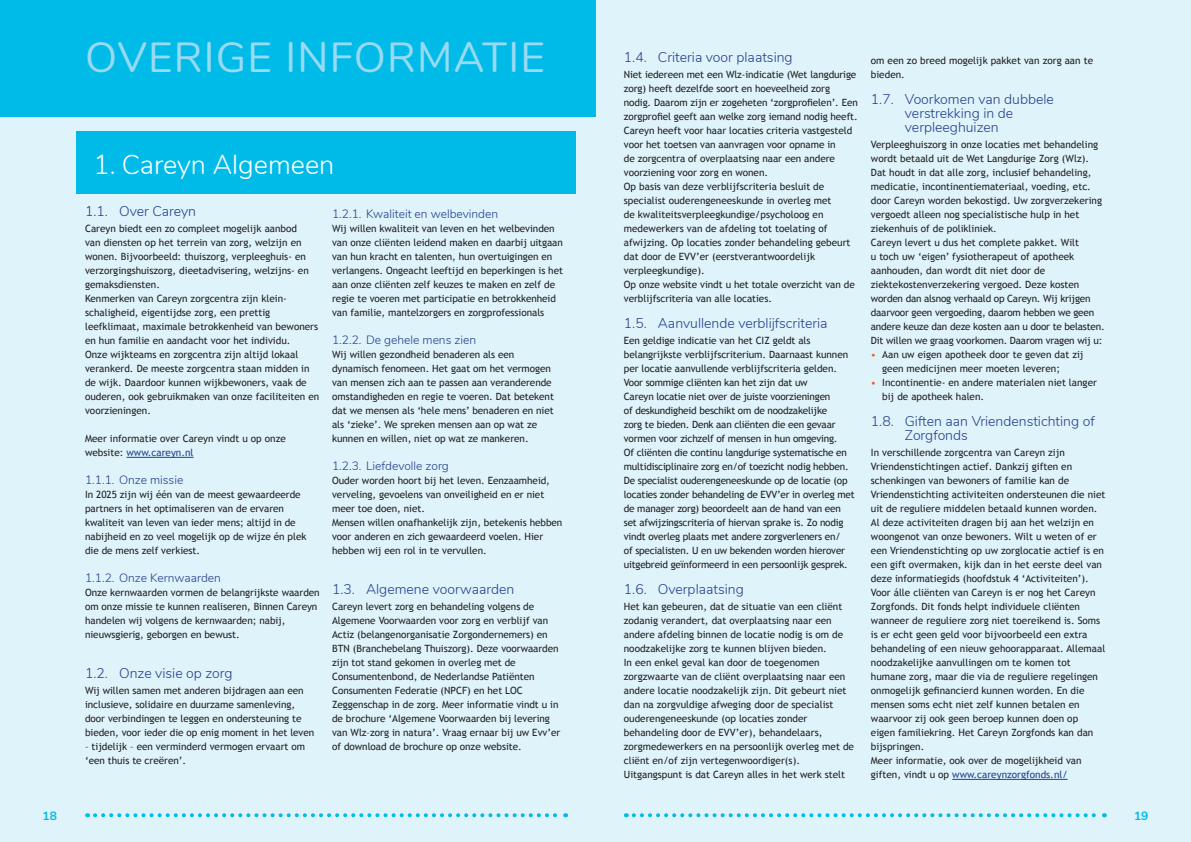
<style>
.page{position:relative;width:1191px;height:842px;background:#fff}
.page>*{position:absolute;margin:0;border:0;box-sizing:border-box;transform-origin:0 0}
.t1{font:42px "Nunito";letter-spacing:.03em;color:#99daf3}
.t2{font:300 27px "Nunito";color:#fff}
.t3{font:300 14px/14px "Nunito";color:#253f8e}
.t4{font:300 12px "Nunito";color:#253f8e}
.t5{font:700 12px "Nunito";color:#00bbe8}
.Brood{font:10px/14px "Trebuchet MS";letter-spacing:-.005em;color:#231f20}
.s1{color:#253f8e}
.s2{color:#f15921}
</style>
<div class="page">
<div style="left:0;top:0;width:595px;height:842px;background:#def3fa"></div>
<div style="left:595px;top:0;width:596px;height:842px;background:#def3fa"></div>
<svg style="left:634px;top:813px;width:471px;height:4px"></svg>
<svg style="left:95px;top:813px;width:471px;height:4px"></svg>
<div style="left:0;top:0;width:595px;height:116px;background:#00bbe8"></div>
<div style="left:77px;top:132px;width:498px;height:62px;background:#00bbe8"></div>
<hr style="left:127px;top:457px;width:66px;height:1px;background:#253f8e">
<hr style="left:952px;top:779px;width:115px;height:1px;background:#253f8e">
<p class="t1" style="left:85px;top:26px;width:461px">OVERIGE INFORMATIE</p>
<p class="t3" style="left:624px;top:49px;width:170px">1.4. Criteria voor plaatsing</p>
<p class="Brood" style="left:624px;top:68px;width:235px">Niet iedereen met een Wlz-indicatie (Wet langdurige zorg) heeft dezelfde soort en hoeveelheid zorg nodig. Daarom zijn er zogeheten ‘zorgprofielen’. Een zorgprofiel geeft aan welke zorg iemand nodig heeft.</p>
<p class="Brood" style="left:624px;top:124px;width:230px">Careyn heeft voor haar locaties criteria vastgesteld voor het toetsen van aanvragen voor opname in<br>de zorgcentra of overplaatsing naar een andere voorziening voor zorg en wonen.</p>
<p class="Brood" style="left:624px;top:180px;width:228px">Op basis van deze verblijfscriteria besluit de specialist ouderengeneeskunde in overleg met<br>de kwaliteitsverpleegkundige/psycholoog en medewerkers van de afdeling tot toelating of afwijzing. Op locaties zonder behandeling gebeurt dat door de EVV’er (eerstverantwoordelijk verpleegkundige).</p>
<p class="Brood" style="left:624px;top:278px;width:232px">Op onze website vindt u het totale overzicht van de verblijfscriteria van alle locaties.</p>
<p class="t3" style="left:624px;top:315px;width:205px">1.5. Aanvullende verblijfscriteria</p>
<p class="Brood" style="left:624px;top:334px;width:226px">Een geldige indicatie van het CIZ geldt als belangrijkste verblijfscriterium. Daarnaast kunnen per locatie aanvullende verblijfscriteria gelden.</p>
<p class="Brood" style="left:624px;top:376px;width:232px">Voor sommige cliënten kan het zijn dat uw<br>Careyn locatie niet over de juiste voorzieningen<br>of deskundigheid beschikt om de noodzakelijke<br>zorg te bieden. Denk aan cliënten die een gevaar vormen voor zichzelf of mensen in hun omgeving.<br>Of cliënten die continu langdurige systematische en multidisciplinaire zorg en/of toezicht nodig hebben.<br>De specialist ouderengeneeskunde op de locatie (op locaties zonder behandeling de EVV’er in overleg met de manager zorg) beoordeelt aan de hand van een set afwijzingscriteria of hiervan sprake is. Zo nodig vindt overleg plaats met andere zorgverleners en/<br>of specialisten. U en uw bekenden worden hierover uitgebreid geïnformeerd in een persoonlijk gesprek.</p>
<p class="t3" style="left:624px;top:581px;width:121px">1.6. Overplaatsing</p>
<p class="Brood" style="left:624px;top:600px;width:221px">Het kan gebeuren, dat de situatie van een cliënt zodanig verandert, dat overplaatsing naar een andere afdeling binnen de locatie nodig is om de noodzakelijke zorg te kunnen blijven bieden.</p>
<p class="Brood" style="left:624px;top:656px;width:232px">In een enkel geval kan door de toegenomen zorgzwaarte van de cliënt overplaatsing naar een andere locatie noodzakelijk zijn. Dit gebeurt niet dan na zorgvuldige afweging door de specialist ouderengeneeskunde (op locaties zonder behandeling door de EVV’er), behandelaars, zorgmedewerkers en na persoonlijk overleg met de cliënt en/of zijn vertegenwoordiger(s).</p>
<p class="Brood" style="left:624px;top:768px;width:223px">Uitgangspunt is dat Careyn alles in het werk stelt</p>
<p class="t2" style="left:94px;top:145px;width:242px">1. Careyn Algemeen</p>
<p class="t3" style="left:85px;top:203px;width:112px">1.1. Over Careyn</p>
<p class="Brood" style="left:85px;top:222px;width:225px">Careyn biedt een zo compleet mogelijk aanbod van diensten op het terrein van zorg, welzijn en wonen. Bijvoorbeeld: thuiszorg, verpleeghuis- en verzorgingshuiszorg, dieetadvisering, welzijns- en gemaksdiensten.</p>
<p class="Brood" style="left:85px;top:292px;width:235px">Kenmerken van Careyn zorgcentra zijn klein&shy;schaligheid, eigentijdse zorg, een prettig leefklimaat, maximale betrokkenheid van bewoners en hun familie en aandacht voor het individu.</p>
<p class="Brood" style="left:85px;top:348px;width:236px">Onze wijkteams en zorgcentra zijn altijd lokaal verankerd. De meeste zorgcentra staan midden in de wijk. Daardoor kunnen wijkbewoners, vaak de ouderen, ook gebruikmaken van onze faciliteiten en voorzieningen.</p>
<p class="Brood" style="left:85px;top:432px;width:202px">Meer informatie over Careyn vindt u op onze website: <span class="s1">www.careyn.nl</span></p>
<p class="t4" style="left:85px;top:471px;width:100px">1.1.1. Onze missie</p>
<p class="Brood" style="left:85px;top:488px;width:223px">In 2025 zijn wij één van de meest gewaardeerde partners in het optimaliseren van de ervaren kwaliteit van leven van ieder mens; altijd in de nabijheid en zo veel mogelijk op de wijze én plek die de mens zelf verkiest.</p>
<p class="t4" style="left:85px;top:569px;width:137px">1.1.2. Onze Kernwaarden</p>
<p class="Brood" style="left:85px;top:586px;width:236px">Onze kernwaarden vormen de belangrijkste waarden om onze missie te kunnen realiseren, Binnen Careyn handelen wij volgens de kernwaarden; nabij, nieuwsgierig, geborgen en bewust.</p>
<p class="t3" style="left:85px;top:665px;width:149px">1.2. Onze visie op zorg</p>
<p class="Brood" style="left:85px;top:684px;width:231px">Wij willen samen met anderen bijdragen aan een inclusieve, solidaire en duurzame samenleving, door verbindingen te leggen en ondersteuning te bieden, voor ieder die op enig moment in het leven</p>
<p class="Brood" style="left:85px;top:740px;width:221px">– tijdelijk – een verminderd vermogen ervaart om ‘een thuis te creëren’.</p>
<p class="t4" style="left:332px;top:205px;width:168px">1.2.1. Kwaliteit en welbevinden</p>
<p class="Brood" style="left:332px;top:222px;width:232px">Wij willen kwaliteit van leven en het welbevinden van onze cliënten leidend maken en daarbij uitgaan van hun kracht en talenten, hun overtuigingen en verlangens. Ongeacht leeftijd en beperkingen is het aan onze cliënten zelf keuzes te maken en zelf de regie te voeren met participatie en betrokkenheid van familie, mantelzorgers en zorgprofessionals</p>
<p class="t4" style="left:332px;top:331px;width:146px">1.2.2. De gehele mens zien</p>
<p class="Brood" style="left:332px;top:348px;width:223px">Wij willen gezondheid benaderen als een dynamisch fenomeen. Het gaat om het vermogen van mensen zich aan te passen aan veranderende omstandigheden en regie te voeren. Dat betekent dat we mensen als ‘hele mens’ benaderen en niet als ‘zieke’. We spreken mensen aan op wat ze kunnen en willen, niet op wat ze mankeren.</p>
<p class="t4" style="left:332px;top:457px;width:118px">1.2.3. Liefdevolle zorg</p>
<p class="Brood" style="left:332px;top:474px;width:219px">Ouder worden hoort bij het leven. Eenzaamheid, verveling, gevoelens van onveiligheid en er niet meer toe doen, niet.</p>
<p class="Brood" style="left:332px;top:516px;width:232px">Mensen willen onafhankelijk zijn, betekenis hebben voor anderen en zich gewaardeerd voelen. Hier hebben wij een rol in te vervullen.</p>
<p class="t3" style="left:332px;top:581px;width:184px">1.3. Algemene voorwaarden</p>
<p class="Brood" style="left:332px;top:600px;width:230px">Careyn levert zorg en behandeling volgens de Algemene Voorwaarden voor zorg en verblijf van Actiz (belangenorganisatie Zorgondernemers) en BTN (Branchebelang Thuiszorg). Deze voorwaarden zijn tot stand gekomen in overleg met de Consumentenbond, de Nederlandse Patiënten Consumenten Federatie (NPCF) en het LOC Zeggenschap in de zorg. Meer informatie vindt u in de brochure ‘Algemene Voorwaarden bij levering van Wlz–zorg in natura’. Vraag ernaar bij uw Evv’er of download de brochure op onze website.</p>
<p class="Brood" style="left:871px;top:54px;width:224px">om een zo breed mogelijk pakket van zorg aan te bieden.</p>
<p class="t3" style="left:905px;top:91px;width:150px;text-indent:-34px">1.7. Voorkomen van dubbele verstrekking in de verpleeghuizen</p>
<p class="Brood" style="left:871px;top:138px;width:233px">Verpleeghuiszorg in onze locaties met behandeling wordt betaald uit de Wet Langdurige Zorg (Wlz).<br>Dat houdt in dat alle zorg, inclusief behandeling, medicatie, incontinentiemateriaal, voeding, etc. door Careyn worden bekostigd. Uw zorgverzekering vergoedt alleen nog specialistische hulp in het ziekenhuis of de polikliniek.</p>
<p class="Brood" style="left:871px;top:236px;width:210px">Careyn levert u dus het complete pakket. Wilt u toch uw ‘eigen’ fysiotherapeut of apotheek aanhouden, dan wordt dit niet door de ziektekostenverzekering vergoed. Deze kosten</p>
<p class="Brood" style="left:871px;top:292px;width:235px">worden dan alsnog verhaald op Careyn. Wij krijgen daarvoor geen vergoeding, daarom hebben we geen andere keuze dan deze kosten aan u door te belasten.<br>Dit willen we graag voorkomen. Daarom vragen wij u:</p>
<p class="Brood" style="left:882px;top:348px;width:203px;text-indent:-11px"><span class="s2">•</span> Aan uw eigen apotheek door te geven dat zij geen medicijnen meer moeten leveren;</p>
<p class="Brood" style="left:882px;top:376px;width:216px;text-indent:-11px"><span class="s2">•</span> Incontinentie- en andere materialen niet langer bij de apotheek halen.</p>
<p class="t3" style="left:905px;top:413px;width:191px;text-indent:-34px">1.8. Giften aan Vriendenstichting of<br>Zorgfonds</p>
<p class="Brood" style="left:871px;top:446px;width:236px">In verschillende zorgcentra van Careyn zijn Vriendenstichtingen actief. Dankzij giften en schenkingen van bewoners of familie kan de Vriendenstichting activiteiten ondersteunen die niet uit de reguliere middelen betaald kunnen worden.<br>Al deze activiteiten dragen bij aan het welzijn en woongenot van onze bewoners. Wilt u weten of er een Vriendenstichting op uw zorglocatie actief is en een gift overmaken, kijk dan in het eerste deel van deze informatiegids (hoofdstuk 4 ‘Activiteiten’).</p>
<p class="Brood" style="left:871px;top:586px;width:236px">Voor álle cliënten van Careyn is er nog het Careyn Zorgfonds. Dit fonds helpt individuele cliënten wanneer de reguliere zorg niet toereikend is. Soms is er echt geen geld voor bijvoorbeeld een extra behandeling of een nieuw gehoorapparaat. Allemaal noodzakelijke aanvullingen om te komen tot humane zorg, maar die via de reguliere regelingen onmogelijk gefinancierd kunnen worden. En die mensen soms echt niet zelf kunnen betalen en waarvoor zij ook geen beroep kunnen doen op<br>eigen familiekring. Het Careyn Zorgfonds kan dan bijspringen.</p>
<p class="Brood" style="left:871px;top:754px;width:212px">Meer informatie, ook over de mogelijkheid van giften, vindt u op <span class="s1">www.careynzorgfonds.nl/</span></p>
<p class="t5" style="left:43px;top:807px;width:16px">18</p>
<p class="t5" style="left:1134px;top:807px;width:16px">19</p>
</div>
